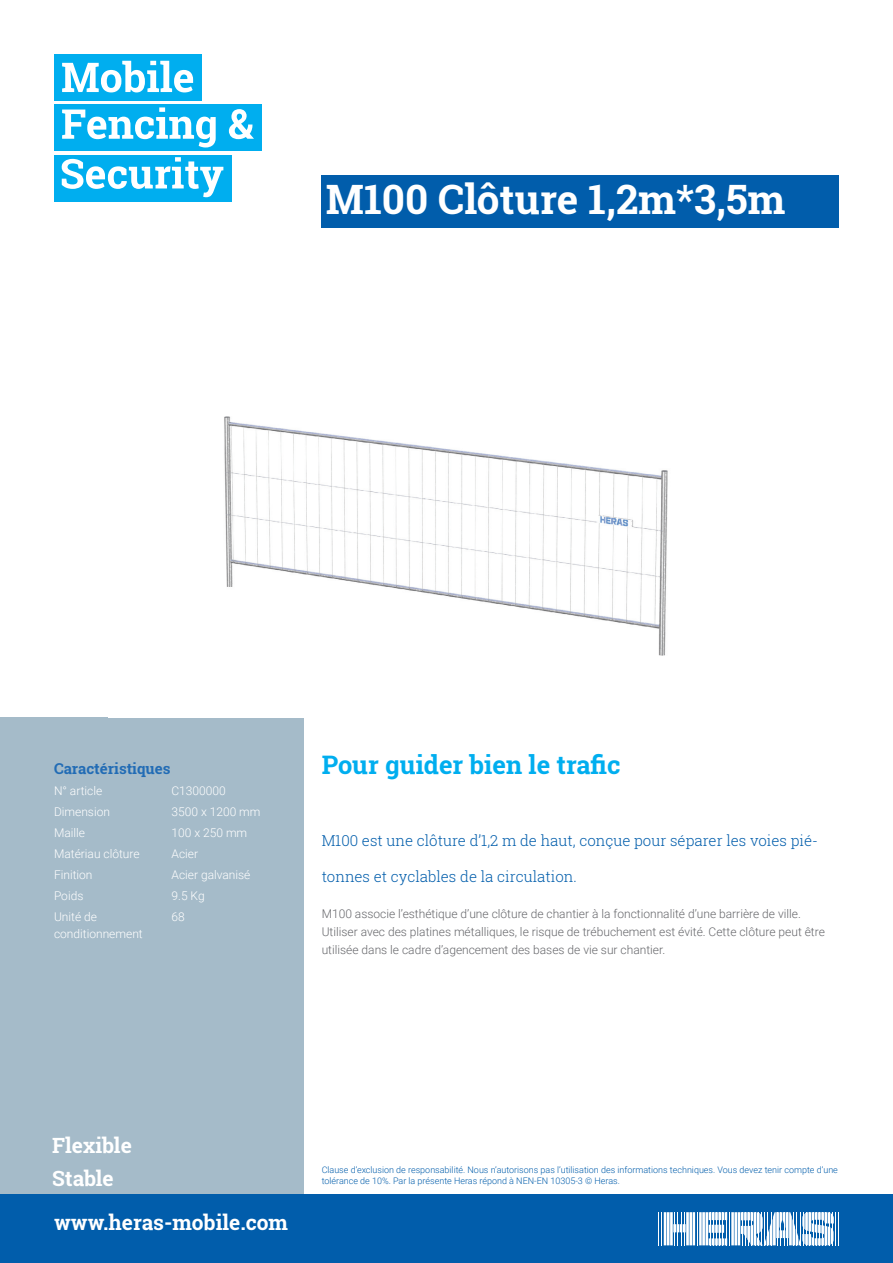
<style>
.page{position:relative;width:893px;height:1263px;background:#fff}
.page>*{position:absolute;margin:0;border:0;box-sizing:border-box;transform-origin:0 0}
.t1{font:700 40.5px "Roboto Slab";color:#fff}
.t2{font:700 25.5px "Roboto Slab";color:#00aeef}
.t3{font:700 21px/33px "Roboto Slab";color:#fff}
.t4{font:300 15px "Roboto Slab";color:#015dab}
.t5{font:700 15px "Roboto Slab";color:#226cb5}
.t6{font:300 12px/18px "Roboto";color:#66676b}
.t7{font:300 12px/16.5px "Roboto";color:#fff}
.t8{font:300 9px/10.8px "Roboto";color:#015dab}
</style>
<div class="page">
<div style="left:0;top:717px;width:304px;height:492px;background:#a5bbc9"></div>
<div style="left:322px;top:175px;width:517px;height:53px;background:#015dab"></div>
<img style="left:224px;top:416px;width:444px;height:240px">
<div style="left:0;top:1195px;width:893px;height:68px;background:#015dab"></div>
<hr style="left:658px;top:1212px;width:1px;height:33px;background:#fff">
<hr style="left:662px;top:1212px;width:1px;height:33px;background:#fff">
<hr style="left:697px;top:1212px;width:1px;height:33px;background:#fff">
<hr style="left:835px;top:1212px;width:1px;height:33px;background:#fff">
<hr style="left:838px;top:1212px;width:1px;height:33px;background:#fff">
<svg style="left:664px;top:1212px;width:31px;height:33px"></svg>
<hr style="left:705px;top:1212px;width:3px;height:33px;background:#fff">
<hr style="left:702px;top:1212px;width:3px;height:33px;background:#fff">
<hr style="left:699px;top:1212px;width:3px;height:33px;background:#fff">
<svg style="left:709px;top:1212px;width:125px;height:33px"></svg>
<div style="left:54px;top:54px;width:147px;height:47px;background:#00aeef"></div>
<div style="left:54px;top:104px;width:207px;height:47px;background:#00aeef"></div>
<div style="left:54px;top:155px;width:177px;height:46px;background:#00aeef"></div>
<svg style="left:62px;top:61px;width:131px;height:31px"></svg>
<svg style="left:62px;top:107px;width:154px;height:40px"></svg>
<svg style="left:229px;top:109px;width:25px;height:30px"></svg>
<svg style="left:62px;top:157px;width:161px;height:40px"></svg>
<h1 class="t1" style="left:326px;top:172px;width:461px">M100 Clôture 1,2m*3,5m</h1>
<p class="t5" style="left:54px;top:758px;width:118px">Caractéristiques</p>
<p class="t7" style="left:54px;top:782px;width:50px">N° article</p>
<p class="t7" style="left:172px;top:782px;width:56px">C1300000</p>
<p class="t7" style="left:54px;top:803px;width:58px">Dimension</p>
<p class="t7" style="left:172px;top:803px;width:91px">3500 x 1200 mm</p>
<p class="t7" style="left:54px;top:824px;width:33px">Maille</p>
<p class="t7" style="left:172px;top:824px;width:77px">100 x 250 mm</p>
<p class="t7" style="left:54px;top:845px;width:87px">Matériau clôture</p>
<p class="t7" style="left:172px;top:845px;width:28px">Acier</p>
<p class="t7" style="left:54px;top:866px;width:40px">Finition</p>
<p class="t7" style="left:172px;top:866px;width:80px">Acier galvanisé</p>
<p class="t7" style="left:54px;top:887px;width:31px">Poids</p>
<p class="t7" style="left:172px;top:887px;width:35px">9.5 Kg</p>
<p class="t7" style="left:54px;top:908px;width:90px">Unité de conditionnement</p>
<p class="t7" style="left:172px;top:908px;width:15px">68</p>
<h2 class="t2" style="left:322px;top:747px;width:300px">Pour guider bien le trafic</h2>
<p class="t4" style="left:322px;top:830px;width:498px">M100 est une clôture d’1,2 m de haut, conçue pour séparer les voies pié-</p>
<p class="t4" style="left:322px;top:866px;width:257px">tonnes et cyclables de la circulation.</p>
<p class="t6" style="left:322px;top:904px;width:505px">M100 associe l’esthétique d’une clôture de chantier à la fonctionnalité d’une barrière de ville.<br>Utiliser avec des platines métalliques, le risque de trébuchement est évité. Cette clôture peut être utilisée dans le cadre d’agencement des bases de vie sur chantier.</p>
<h3 class="t3" style="left:52px;top:1128px;width:81px">Flexible<br>Stable</h3>
<h3 class="t3" style="left:54px;top:1206px;width:236px">www.heras-mobile.com</h3>
<p class="t8" style="left:322px;top:1164px;width:518px">Clause d’exclusion de responsabilité. Nous n’autorisons pas l’utilisation des informations techniques. Vous devez tenir compte d’une tolérance de 10%. Par la présente Heras répond à NEN-EN 10305-3 © Heras.</p>
</div>
